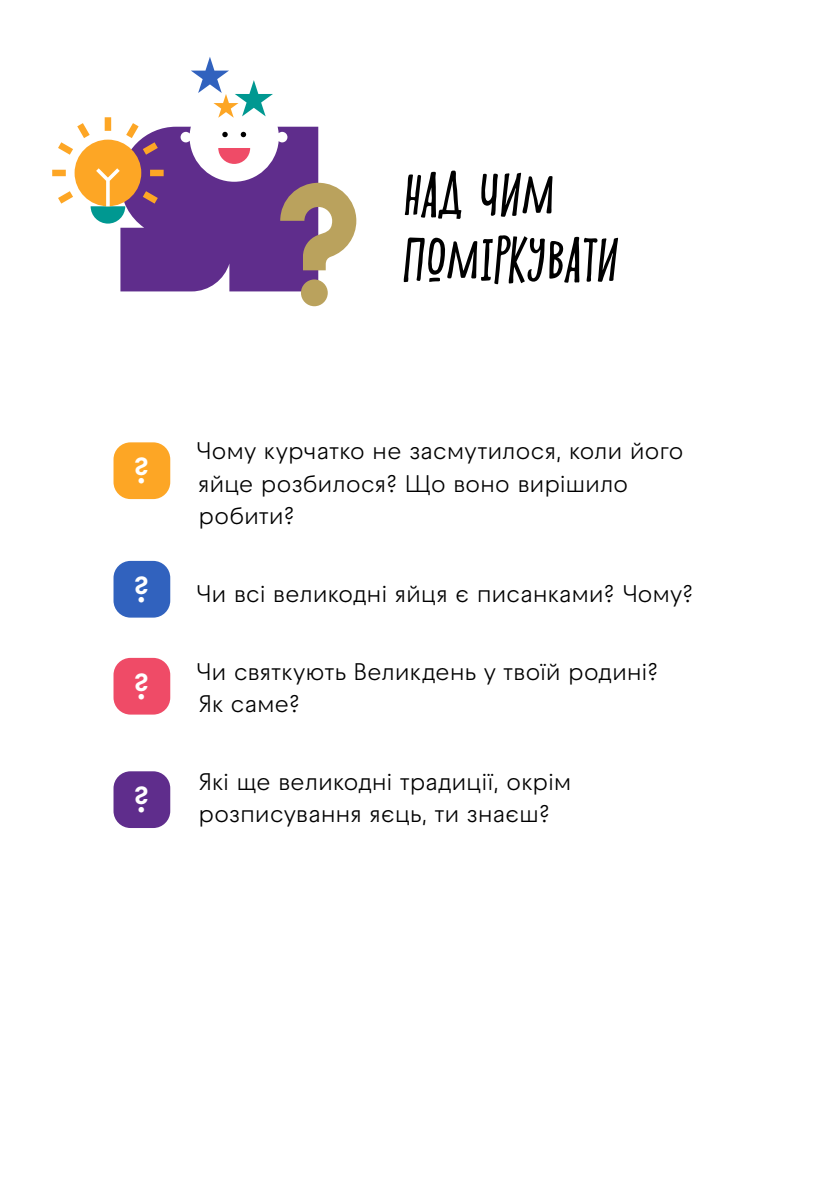
<style>
.page{position:relative;width:840px;height:1191px;background:#fff}
.page>*{position:absolute;margin:0;border:0;box-sizing:border-box;transform-origin:0 0}
.t1{font:italic 52px/65px "Shnobel";letter-spacing:-.025em;color:#000}
.t2{font:600 36px "Raptor V3 Premium";color:#fff}
.t3{font:24px/32.4px "Raptor V3 Premium";letter-spacing:-.015em;color:#000}
</style>
<div class="page">
<svg style="left:52px;top:57px;width:304px;height:249px"></svg>
<div style="left:113px;top:561px;width:57px;height:56px;background:#3162be;border-radius:17px"></div>
<div style="left:113px;top:442px;width:57px;height:57px;background:#fda625;border-radius:17px"></div>
<div style="left:113px;top:658px;width:57px;height:56px;background:#ef4b67;border-radius:17px"></div>
<div style="left:113px;top:771px;width:57px;height:57px;background:#5f2d8c;border-radius:17px"></div>
<h1 class="t1" style="left:403px;top:162px;width:217px">НАД ЧИМ<br>ПОМІРКУВАТИ</h1>
<h2 class="t2" style="left:133px;top:444px;width:19px">?</h2>
<h2 class="t2" style="left:133px;top:563px;width:19px">?</h2>
<h2 class="t2" style="left:133px;top:660px;width:19px">?</h2>
<h2 class="t2" style="left:133px;top:773px;width:19px">?</h2>
<p class="t3" style="left:196px;top:434px;width:488px">Чому курчатко не засмутилося, коли його яйце розбилося? Що воно вирішило робити?</p>
<p class="t3" style="left:196px;top:577px;width:498px">Чи всі великодні яйця є писанками? Чому?</p>
<p class="t3" style="left:196px;top:655px;width:464px">Чи святкують Великдень у твоїй родині?<br>Як саме?</p>
<p class="t3" style="left:198px;top:765px;width:374px">Які ще великодні традиції, окрім розписування яєць, ти знаєш?</p>
</div>
